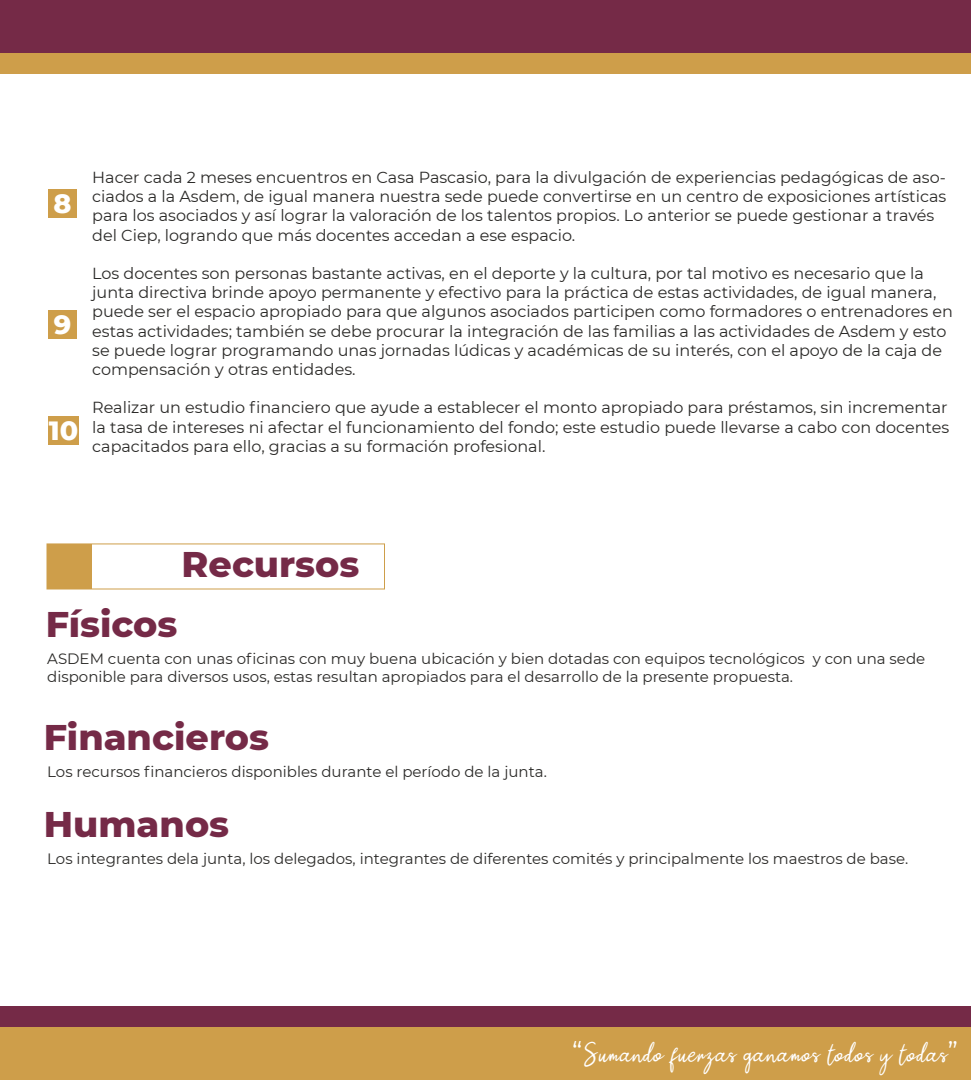
<style>
.page{position:relative;width:971px;height:1080px;background:#fff}
.page>*{position:absolute;margin:0;border:0;box-sizing:border-box;transform-origin:0 0}
.t1{font:800 36.4px "Montserrat";color:#752a47}
.t2{font:800 26.9px "Montserrat";color:#fff}
.t3{font:26.6px "Paul Signature";letter-spacing:.03em;color:#fff}
.t4{font:16px/19.2px "Montserrat";color:#2b2a28}
.t5{font:15px/18px "Montserrat";color:#2b2a28}
.s1{font-family:"Montserrat"}
</style>
<div class="page">
<div style="left:47px;top:544px;width:45px;height:45px;background:#ce9e4a"></div>
<div style="left:48px;top:189px;width:29px;height:29px;background:#ce9e4a"></div>
<div style="left:48px;top:310px;width:29px;height:29px;background:#ce9e4a"></div>
<div style="left:48px;top:416px;width:31px;height:29px;background:#ce9e4a"></div>
<div style="left:0;top:1006px;width:960px;height:53px;background:#752a47"></div>
<div style="left:0;top:1027px;width:960px;height:53px;background:#ce9e4a"></div>
<div style="left:950px;top:1006px;width:21px;height:53px;background:#752a47"></div>
<div style="left:934px;top:1027px;width:37px;height:53px;background:#ce9e4a"></div>
<div style="left:0;top:21px;width:961px;height:53px;background:#ce9e4a"></div>
<div style="left:0;top:0;width:961px;height:53px;background:#752a47"></div>
<div style="left:961px;top:21px;width:10px;height:53px;background:#ce9e4a"></div>
<div style="left:961px;top:0;width:10px;height:53px;background:#752a47"></div>
<h2 class="t2" style="left:54px;top:184px;width:20px">8</h2>
<h2 class="t2" style="left:54px;top:305px;width:19px">9</h2>
<h2 class="t2" style="left:49px;top:411px;width:31px">10</h2>
<p class="t4" style="left:92px;top:167px;width:856px">Hacer cada 2 meses encuentros en Casa Pascasio, para la divulgación de experiencias pedagógicas de aso&shy;ciados a la Asdem, de igual manera nuestra sede puede convertirse en un centro de exposiciones artísticas para los asociados y así lograr la valoración de los talentos propios. Lo anterior se puede gestionar a través del Ciep, logrando que más docentes accedan a ese espacio.</p>
<p class="t4" style="left:92px;top:263px;width:862px">Los docentes son personas bastante activas, en el deporte y la cultura, por tal motivo es necesario que la junta directiva brinde apoyo permanente y efectivo para la práctica de estas actividades, de igual manera, puede ser el espacio apropiado para que algunos asociados participen como formadores o entrenadores en estas actividades; también se debe procurar la integración de las familias a las actividades de Asdem y esto se puede lograr programando unas jornadas lúdicas y académicas de su interés, con el apoyo de la caja de compensación y otras entidades.</p>
<p class="t4" style="left:92px;top:398px;width:859px;text-align:justify">Realizar un estudio financiero que ayude a establecer el monto apropiado para préstamos, sin incrementar la tasa de intereses ni afectar el funcionamiento del fondo; este estudio puede llevarse a cabo con docentes capacitados para ello, gracias a su formación profesional.</p>
<h1 class="t1" style="left:182px;top:538px;width:179px">Recursos</h1>
<h1 class="t1" style="left:46px;top:598px;width:133px">Físicos</h1>
<p class="t5" style="left:47px;top:649px;width:879px">ASDEM cuenta con unas oficinas con muy buena ubicación y bien dotadas con equipos tecnológicos y con una sede disponible para diversos usos, estas resultan apropiados para el desarrollo de la presente propuesta.</p>
<h1 class="t1" style="left:44px;top:711px;width:227px">Financieros</h1>
<p class="t5" style="left:47px;top:762px;width:501px">Los recursos financieros disponibles durante el período de la junta.</p>
<h1 class="t1" style="left:44px;top:798px;width:187px">Humanos</h1>
<p class="t5" style="left:47px;top:849px;width:863px">Los integrantes dela junta, los delegados, integrantes de diferentes comités y principalmente los maestros de base.</p>
<h3 class="t3" style="left:572px;top:1036px;width:388px"><span class="s1">“</span>Sumando fuerzas ganamos todos y todas<span class="s1">”</span></h3>
</div>
